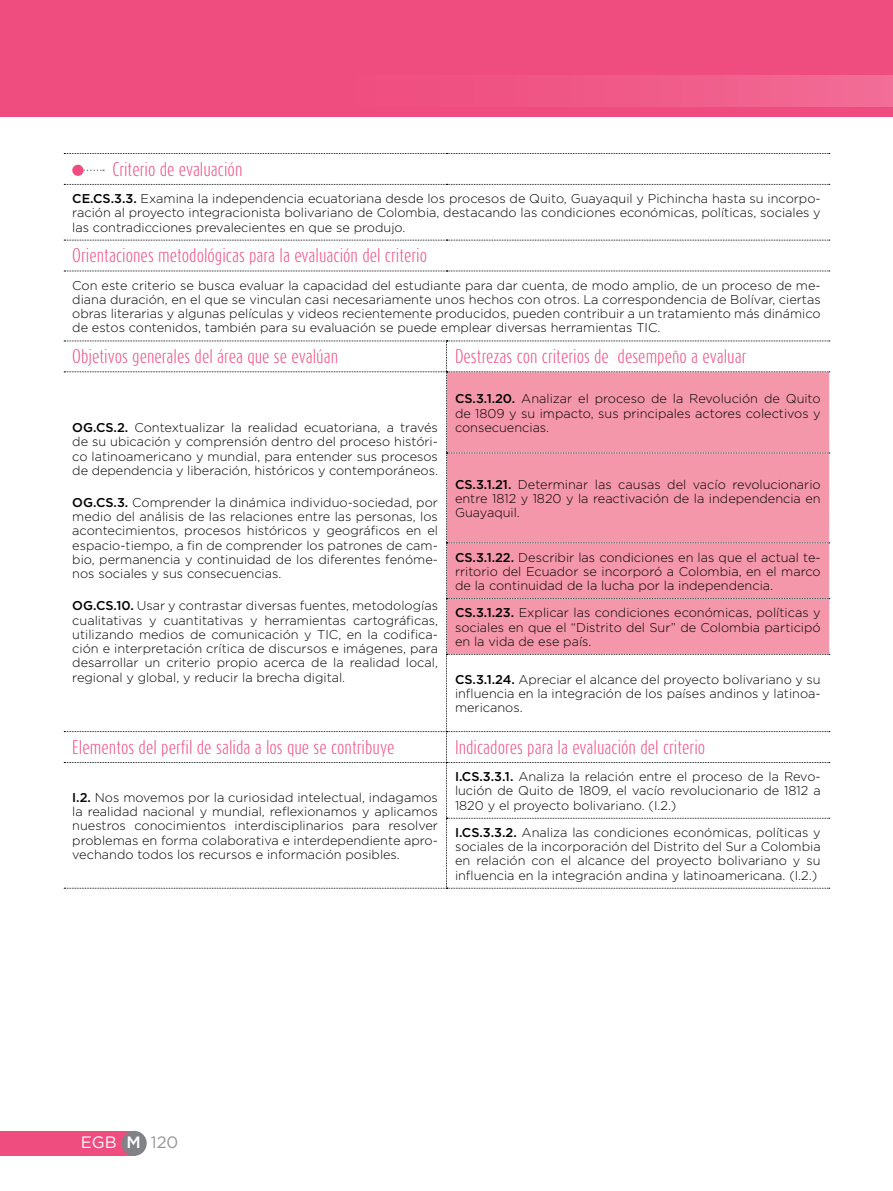
<style>
.page{position:relative;width:893px;height:1191px;background:#fff}
.page>*{position:absolute;margin:0;border:0;box-sizing:border-box;transform-origin:0 0}
.t1{font:300 16.5px "Dax Compact";color:#ef4d80}
.t2{font:16.5px "Gotham";color:#fff}
.t3{font:300 12.75px/14.2px "Gotham";color:#000;text-align:justify}
.s1{font-weight:500}
.s2{color:#939598}
</style>
<div class="page">
<div style="left:0;top:0;width:893px;height:117px;background:#ef4d80"></div>
<div style="left:43px;top:75px;width:850px;height:32px;background:linear-gradient(to right,#ee457b,#f16792)"></div>
<div style="left:0;top:1130px;width:135px;height:25px;background:#ef4d80"></div>
<div style="left:122px;top:1130px;width:25px;height:25px;background:#808285;border-radius:50%"></div>
<svg style="left:64px;top:153px;width:766px;height:1px"></svg>
<svg style="left:64px;top:184px;width:766px;height:1px"></svg>
<svg style="left:64px;top:240px;width:766px;height:1px"></svg>
<svg style="left:64px;top:271px;width:766px;height:1px"></svg>
<svg style="left:64px;top:340px;width:766px;height:548px"></svg>
<svg style="left:84px;top:169px;width:20px;height:2px"></svg>
<div style="left:72px;top:165px;width:12px;height:11px;background:#ef4d80;border-radius:50%"></div>
<p class="t1" style="left:112px;top:158px;width:132px">Criterio de evaluación</p>
<p class="t3" style="left:72px;top:191px;width:750px"><span class="s1">CE.CS.3.3.</span> Examina la independencia ecuatoriana desde los procesos de Quito, Guayaquil y Pichincha hasta su incorpo&shy;ración al proyecto integracionista bolivariano de Colombia, destacando las condiciones económicas, políticas, sociales y las contradicciones prevalecientes en que se produjo.</p>
<p class="t1" style="left:72px;top:245px;width:356px">Orientaciones metodológicas para la evaluación del criterio</p>
<p class="t3" style="left:72px;top:278px;width:750px">Con este criterio se busca evaluar la capacidad del estudiante para dar cuenta, de modo amplio, de un proceso de me&shy;diana duración, en el que se vinculan casi necesariamente unos hechos con otros. La correspondencia de Bolívar, ciertas obras literarias y algunas películas y videos recientemente producidos, pueden contribuir a un tratamiento más dinámico de estos contenidos, también para su evaluación se puede emplear diversas herramientas TIC.</p>
<p class="t1" style="left:72px;top:346px;width:267px">Objetivos generales del área que se evalúan</p>
<p class="t1" style="left:455px;top:346px;width:293px">Destrezas con criterios de desempeño a evaluar</p>
<p class="t3" style="left:72px;top:420px;width:367px"><span class="s1">OG.CS.2.</span> Contextualizar la realidad ecuatoriana, a través de su ubicación y comprensión dentro del proceso históri&shy;co latinoamericano y mundial, para entender sus procesos de dependencia y liberación, históricos y contemporáneos.</p>
<p class="t3" style="left:72px;top:495px;width:367px"><span class="s1">OG.CS.3.</span> Comprender la dinámica individuo-sociedad, por medio del análisis de las relaciones entre las personas, los acontecimientos, procesos históricos y geográficos en el espacio-tiempo, a fin de comprender los patrones de cam&shy;bio, permanencia y continuidad de los diferentes fenóme&shy;nos sociales y sus consecuencias.</p>
<p class="t3" style="left:72px;top:598px;width:367px"><span class="s1">OG.CS.10.</span> Usar y contrastar diversas fuentes, metodologías cualitativas y cuantitativas y herramientas cartográficas, utilizando medios de comunicación y TIC, en la codifica&shy;ción e interpretación crítica de discursos e imágenes, para desarrollar un criterio propio acerca de la realidad local, regional y global, y reducir la brecha digital.</p>
<p class="t3" style="left:455px;top:391px;width:367px"><span class="s1">CS.3.1.20.</span> Analizar el proceso de la Revolución de Quito de 1809 y su impacto, sus principales actores colectivos y consecuencias.</p>
<p class="t3" style="left:455px;top:477px;width:367px"><span class="s1">CS.3.1.21.</span> Determinar las causas del vacío revolucionario entre 1812 y 1820 y la reactivación de la independencia en Guayaquil.</p>
<p class="t3" style="left:455px;top:549px;width:367px"><span class="s1">CS.3.1.22.</span> Describir las condiciones en las que el actual te&shy;rritorio del Ecuador se incorporó a Colombia, en el marco de la continuidad de la lucha por la independencia.</p>
<p class="t3" style="left:455px;top:605px;width:367px"><span class="s1">CS.3.1.23.</span> Explicar las condiciones económicas, políticas y sociales en que el “Distrito del Sur” de Colombia participó en la vida de ese país.</p>
<p class="t3" style="left:455px;top:672px;width:367px"><span class="s1">CS.3.1.24.</span> Apreciar el alcance del proyecto bolivariano y su influencia en la integración de los países andinos y latinoa&shy;mericanos.</p>
<p class="t1" style="left:72px;top:736px;width:324px">Elementos del perfil de salida a los que se contribuye</p>
<p class="t1" style="left:455px;top:736px;width:252px">Indicadores para la evaluación del criterio</p>
<p class="t3" style="left:72px;top:790px;width:367px"><span class="s1">I.2.</span> Nos movemos por la curiosidad intelectual, indagamos la realidad nacional y mundial, reflexionamos y aplicamos nuestros conocimientos interdisciplinarios para resolver problemas en forma colaborativa e interdependiente apro&shy;vechando todos los recursos e información posibles.</p>
<p class="t3" style="left:455px;top:769px;width:367px"><span class="s1">I.CS.3.3.1.</span> Analiza la relación entre el proceso de la Revo&shy;lución de Quito de 1809, el vacío revolucionario de 1812 a 1820 y el proyecto bolivariano. (I.2.)</p>
<p class="t3" style="left:455px;top:825px;width:367px"><span class="s1">I.CS.3.3.2.</span> Analiza las condiciones económicas, políticas y sociales de la incorporación del Distrito del Sur a Colombia en relación con el alcance del proyecto bolivariano y su influencia en la integración andina y latinoamericana. (I.2.)</p>
<p class="t2" style="left:81px;top:1131px;width:99px">EGB <span class="s1">M</span> <span class="s2">120</span></p>
</div>
